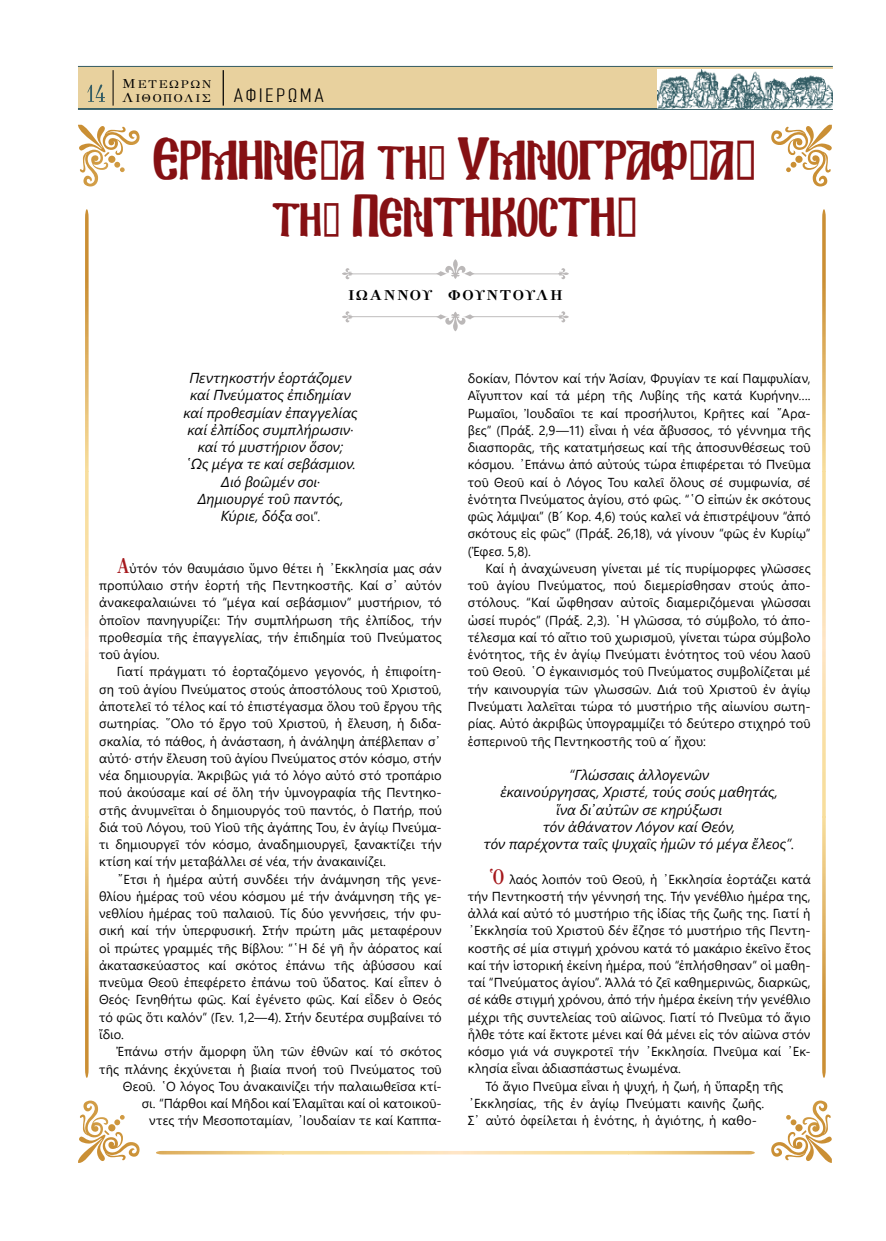
<style>
.page{position:relative;width:886px;height:1241px;background:#fff}
.page>*{position:absolute;margin:0;border:0;box-sizing:border-box;transform-origin:0 0}
.t1{font:48.12px/57px "Mg Ekklisia UC Normal";letter-spacing:-.015em;color:#851013;text-align:center;scale:.91 1}
.t2{font:italic 14.5px/17.2px "Segoe UI";letter-spacing:.005em;color:#000;text-align:center}
.t3{font:700 14.25px "GFS Didot";letter-spacing:.085em;color:#000;scale:1.11 1}
.t4{font:13px/17.2px "Segoe UI";letter-spacing:.005em;color:#000;text-align:justify}
.t5{font:11.25px/13.8px "GFS Didot";letter-spacing:.115em;color:#000;scale:1.17 1}
.s1{font-size:13px}
.s2{font-family:"CF Din";font-weight:300;font-stretch:condensed;font-size:19.12px}
.s3{font-size:52.25px}
.s4{font-size:41.25px}
.s5{font-style:normal;font-size:13.12px}
.s6{font-family:"GFS Didot";font-weight:700;font-size:21px;color:#a5181c}
</style>
<div class="page">
<div style="left:78px;top:67px;width:755px;height:42px;background:#e8d19e"></div>
<hr style="left:78px;top:108px;width:755px;height:2px;background:#335c64">
<hr style="left:78px;top:66px;width:755px;height:1px;background:#335c64">
<svg style="left:87px;top:84px;width:18px;height:18px"></svg>
<hr style="left:113px;top:70px;width:1px;height:36px;background:#000">
<hr style="left:223px;top:70px;width:1px;height:36px;background:#000">
<img style="left:657px;top:70px;width:176px;height:39px">
<svg style="left:342px;top:259px;width:227px;height:20px"></svg>
<svg style="left:342px;top:311px;width:227px;height:20px"></svg>
<svg style="left:78px;top:124px;width:62px;height:63px"></svg>
<svg style="left:771px;top:124px;width:61px;height:63px"></svg>
<svg style="left:78px;top:1100px;width:62px;height:63px"></svg>
<svg style="left:771px;top:1100px;width:61px;height:63px"></svg>
<svg style="left:85px;top:209px;width:4px;height:868px;background:#eac88a"></svg>
<svg style="left:156px;top:1150px;width:599px;height:4px"></svg>
<svg style="left:822px;top:209px;width:4px;height:868px;background:#eac88a"></svg>
<p class="t5" style="left:122px;top:77px;width:174px"><span class="s1">Μ</span>ΕΤΕΩΡΩΝ<br><span class="s1">Λ</span>ΙΘΟΠΟΛΙΣ <span class="s2">ΑΦΙΕΡΩΜΑ</span></p>
<h1 class="t1" style="left:154px;top:135px;width:658px"><span class="s3">ε</span>ρμηνεία <span class="s4">της</span> <span class="s3">υ</span>μνογραφίας <span class="s4">της</span> <span class="s3">π</span>εντηκοστης</h1>
<p class="t3" style="left:348px;top:283px;width:195px">ΙΩΑΝΝΟΥ ΦΟΥΝΤΟΥΛΗ</p>
<p class="t2" style="left:183px;top:367px;width:175px">Πεντηκοστήν ἑορτάζομεν καί Πνεύματος ἐπιδημίαν καί προθεσμίαν ἐπαγγελίας καί ἐλπίδος συμπλήρωσιν· καί τό μυστήριον ὅσον;<br>῾Ως μέγα τε καί σεβάσμιον.<br>Διό βοῶμέν σοι·<br>Δημιουργέ τοῦ παντός,<br>Κύριε, δόξ<span class="s5">α σοι”.</span></p>
<p class="t4" style="left:99px;top:558px;width:344px;text-indent:18px"><span class="s6">Α</span>ὐτόν τόν θαυμάσιο ὕμνο θέτει ἡ ᾿Εκκλησία μας σάν προπύλαιο στήν ἑορτή τῆς Πεντηκοστῆς. Καί σ᾿ αὐτόν ἀνακεφαλαιώνει τό “μέγα καί σεβάσμιον” μυστήριον, τό ὁποῖον πανηγυρίζει: Τήν συμπλήρωση τῆς ἐλπίδος, τήν προθεσμία τῆς ἐπαγγελίας, τήν ἐπιδημία τοῦ Πνεύματος τοῦ ἁγίου.</p>
<p class="t4" style="left:99px;top:662px;width:344px;text-indent:18px">Γιατί πράγματι τό ἑορταζόμενο γεγονός, ἡ ἐπιφοίτη&shy;ση τοῦ ἁγίου Πνεύματος στούς ἀποστόλους τοῦ Χριστοῦ, ἀποτελεῖ τό τέλος καί τό ἐπιστέγασμα ὅλου τοῦ ἔργου τῆς σωτηρίας. ῞Ολο τό ἔργο τοῦ Χριστοῦ, ἡ ἔλευση, ἡ διδα&shy;σκαλία, τό πάθος, ἡ ἀνάσταση, ἡ ἀνάληψη ἀπέβλεπαν σ᾿ αὐτό· στήν ἔλευση τοῦ ἁγίου Πνεύματος στόν κόσμο, στήν νέα δημιουργία. Ἀκριβῶς γιά τό λόγο αὐτό στό τροπάριο πού ἀκούσαμε καί σέ ὅλη τήν ὑμνογραφία τῆς Πεντηκο&shy;στῆς ἀνυμνεῖται ὁ δημιουργός τοῦ παντός, ὁ Πατήρ, πού διά τοῦ Λόγου, τοῦ Υἱοῦ τῆς ἀγάπης Του, ἐν ἁγίῳ Πνεύμα&shy;τι δημιουργεῖ τόν κόσμο, ἀναδημιουργεῖ, ξανακτίζει τήν κτίση καί τήν μεταβάλλει σέ νέα, τήν ἀνακαινίζει.</p>
<p class="t4" style="left:99px;top:869px;width:344px;text-indent:18px">῎Ετσι ἡ ἡμέρα αὐτή συνδέει τήν ἀνάμνηση τῆς γενε&shy;θλίου ἡμέρας τοῦ νέου κόσμου μέ τήν ἀνάμνηση τῆς γε&shy;νεθλίου ἡμέρας τοῦ παλαιοῦ. Τίς δύο γεννήσεις, τήν φυ&shy;σική καί τήν ὑπερφυσική. Στήν πρώτη μᾶς μεταφέρουν οἱ πρώτες γραμμές τῆς Βίβλου: “῾Η δέ γῆ ἦν ἀόρατος καί ἀκατασκεύαστος καί σκότος ἐπάνω τῆς ἀβύσσου καί πνεῦμα Θεοῦ ἐπεφέρετο ἐπάνω τοῦ ὕδατος. Καί εἶπεν ὁ Θεός· Γενηθήτω φῶς. Καί ἐγένετο φῶς. Καί εἶδεν ὁ Θεός τό φῶς ὅτι καλόν” (Γεν. 1,2—4). Στήν δευτέρα συμβαίνει τό ἴδιο.</p>
<p class="t4" style="left:99px;top:1041px;width:344px;text-align:right">Ἐπάνω στήν ἄμορφη ὕλη τῶν ἐθνῶν καί τό σκότος τῆς πλάνης ἐκχύνεται ἡ βιαία πνοή τοῦ Πνεύματος τοῦ Θεοῦ. ῾Ο λόγος Του ἀνακαινίζει τήν παλαιωθεῖσα κτί-<br>σι. “Πάρθοι καί Μῆδοι καί Ἐλαμῖται καί οἱ κατοικοῦ-<br>ντες τήν Μεσοποταμίαν, ᾿Ιουδαίαν τε καί Καππα-</p>
<p class="t4" style="left:468px;top:368px;width:344px">δοκίαν, Πόντον καί τήν Ἀσίαν, Φρυγίαν τε καί Παμφυλίαν, Αἴγυπτον καί τά μέρη τῆς Λυβίης τῆς κατά Κυρήνην….<br>Ρωμαῖοι, Ἰουδαῖοι τε καί προσήλυτοι, Κρῆτες καί ῎Αρα&shy;βες” (Πράξ. 2,9—11) εἶναι ἡ νέα ἄβυσσος, τό γέννημα τῆς διασπορᾶς, τῆς κατατμήσεως καί τῆς ἀποσυνθέσεως τοῦ κόσμου. ᾿Επάνω ἀπό αὐτούς τώρα ἐπιφέρεται τό Πνεῦμα τοῦ Θεοῦ καί ὁ Λόγος Του καλεῖ ὅλους σέ συμφωνία, σέ ἑνότητα Πνεύματος ἁγίου, στό φῶς. “῾Ο εἰπών ἐκ σκότους φῶς λάμψαι” (Β´ Κορ. 4,6) τούς καλεῖ νά ἐπιστρέψουν “ἀπό σκότους εἰς φῶς” (Πράξ. 26,18), νά γίνουν “φῶς ἐν Κυρίῳ” (Ἐφεσ. 5,8).</p>
<p class="t4" style="left:468px;top:558px;width:344px;text-indent:18px">Καί ἡ ἀναχώνευση γίνεται μέ τίς πυρίμορφες γλῶσσες τοῦ ἁγίου Πνεύματος, πού διεμερίσθησαν στούς ἀπο&shy;στόλους. “Καί ὤφθησαν αὐτοῖς διαμεριζόμεναι γλῶσσαι ὡσεί πυρός” (Πράξ. 2,3). ῾Η γλῶσσα, τό σύμβολο, τό ἀπο&shy;τέλεσμα καί τό αἴτιο τοῦ χωρισμοῦ, γίνεται τώρα σύμβολο ἑνότητος, τῆς ἐν ἁγίῳ Πνεύματι ἑνότητος τοῦ νέου λαοῦ τοῦ Θεοῦ. ῾Ο ἐγκαινισμός τοῦ Πνεύματος συμβολίζεται μέ τήν καινουργία τῶν γλωσσῶν. Διά τοῦ Χριστοῦ ἐν ἁγίῳ Πνεύματι λαλεῖται τώρα τό μυστήριο τῆς αἰωνίου σωτη&shy;ρίας. Αὐτό ἀκριβῶς ὑπογραμμίζει τό δεύτερο στιχηρό τοῦ ἑσπερινοῦ τῆς Πεντηκοστῆς τοῦ α´ ἤχου:</p>
<p class="t2" style="left:484px;top:763px;width:312px">“Γλώσσαις ἀλλογενῶν<br>ἐκαινούργησας, Χριστέ, τούς σούς μαθητάς,<br>ἵνα δι᾿αὐτῶν σε κηρύξωσι<br>τόν ἀθάνατον Λόγον καί Θεόν,<br>τόν παρέχοντα ταῖς ψυχαῖς ἡμῶν τό μέγα ἔλεος”.</p>
<p class="t4" style="left:490px;top:869px;width:322px"><span class="s6">Ὁ</span> λαός λοιπόν τοῦ Θεοῦ, ἡ ᾿Εκκλησία ἑορτάζει κατά</p>
<p class="t4" style="left:468px;top:886px;width:344px">τήν Πεντηκοστή τήν γέννησή της. Τήν γενέθλιο ἡμέρα της,</p>
<p class="t4" style="left:468px;top:903px;width:344px">ἀλλά καί αὐτό τό μυστήριο τῆς ἰδίας τῆς ζωῆς της. Γιατί ἡ</p>
<p class="t4" style="left:468px;top:920px;width:344px">᾿Εκκλησία τοῦ Χριστοῦ δέν ἔζησε τό μυστήριο τῆς Πεντη-</p>
<p class="t4" style="left:468px;top:938px;width:344px">κοστῆς σέ μία στιγμή χρόνου κατά τό μακάριο ἐκεῖνο ἔτος</p>
<p class="t4" style="left:468px;top:955px;width:344px">καί τήν ἱστορική ἐκείνη ἡμέρα, πού “ἐπλήσθησαν” οἱ μαθη-</p>
<p class="t4" style="left:468px;top:972px;width:344px">ταί “Πνεύματος ἁγίου”. Ἀλλά τό ζεῖ καθημερινῶς, διαρκῶς,</p>
<p class="t4" style="left:468px;top:989px;width:344px">σέ κάθε στιγμή χρόνου, ἀπό τήν ἡμέρα ἐκείνη τήν γενέθλιο</p>
<p class="t4" style="left:468px;top:1007px;width:344px">μέχρι τῆς συντελείας τοῦ αἰῶνος. Γιατί τό Πνεῦμα τό ἅγιο</p>
<p class="t4" style="left:468px;top:1024px;width:344px">ἦλθε τότε καί ἔκτοτε μένει καί θά μένει εἰς τόν αἰῶνα στόν</p>
<p class="t4" style="left:468px;top:1041px;width:344px">κόσμο γιά νά συγκροτεῖ τήν ᾿Εκκλησία. Πνεῦμα καί ᾿Εκ-</p>
<p class="t4" style="left:468px;top:1058px;width:215px">κλησία εἶναι ἀδιασπάστως ἑνωμένα.</p>
<p class="t4" style="left:485px;top:1076px;width:299px">Τό ἅγιο Πνεῦμα εἶναι ἡ ψυχή, ἡ ζωή, ἡ ὕπαρξη τῆς</p>
<p class="t4" style="left:468px;top:1093px;width:298px">᾿Εκκλησίας, τῆς ἐν ἁγίῳ Πνεύματι καινῆς ζωῆς.</p>
<p class="t4" style="left:468px;top:1110px;width:290px">Σ᾿ αὐτό ὀφείλεται ἡ ἑνότης, ἡ ἁγιότης, ἡ καθο-</p>
</div>
